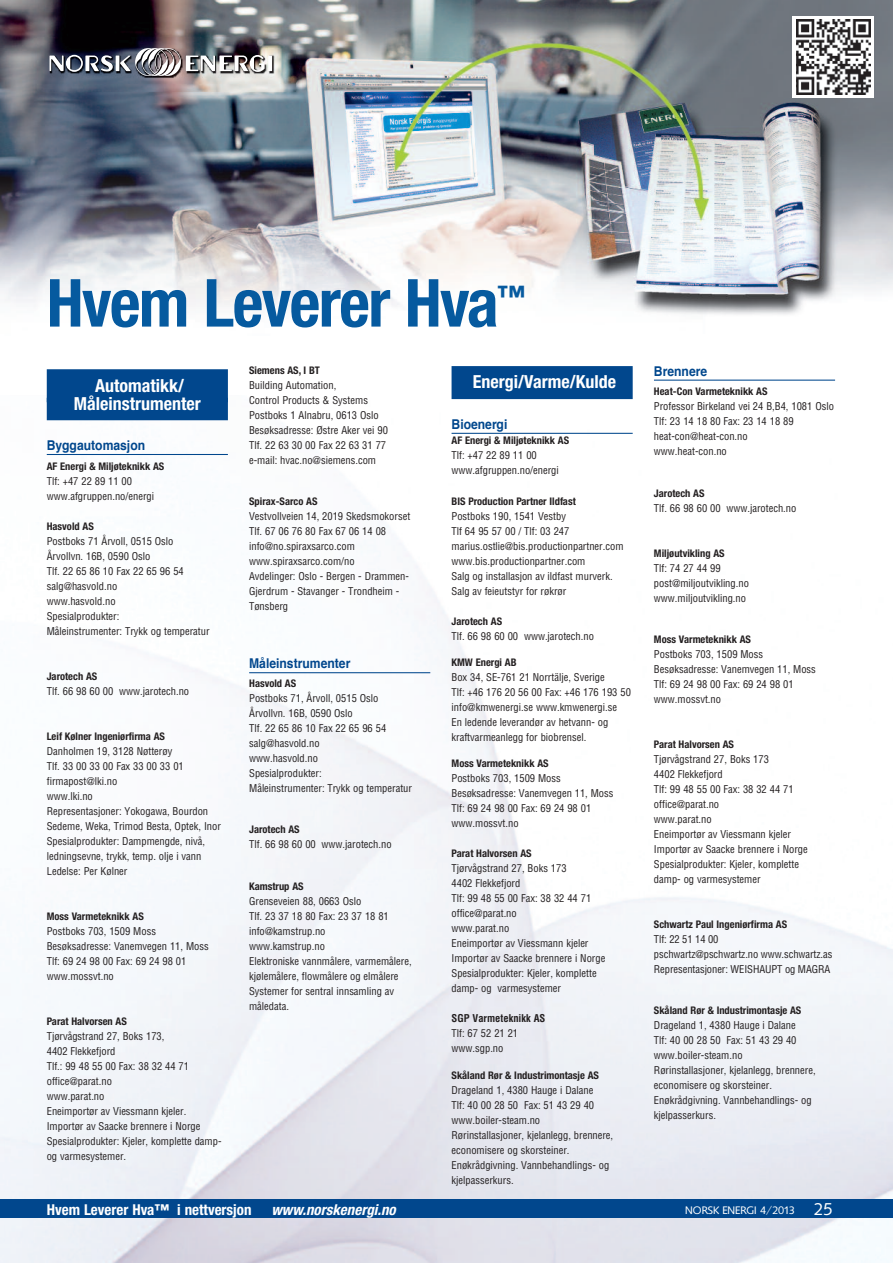
<style>
.page{position:relative;width:893px;height:1263px;background:#fff}
.page>*{position:absolute;margin:0;border:0;box-sizing:border-box;transform-origin:0 0}
.t1{font:700 condensed 66.3px "Helvetica Neue";letter-spacing:-.025em;color:#065a9f}
.t2{font:700 condensed 28.5px "Helvetica Neue";color:#065a9f}
.t3{font:700 condensed 18px/18px "Helvetica Neue";color:#fff;text-align:center}
.t4{font:16.5px "Saxony";color:#fff}
.t5{font:700 condensed 15px "Helvetica Neue";color:#fff}
.t6{font:italic 700 condensed 15px "Helvetica Neue";color:#fff}
.t7{font:700 13.5px "Helvetica";color:#01478d;scale:.9 1}
.t8{font:condensed 10.5px/15px "Helvetica LT Std";color:#231f20}
.t9{font:700 condensed 10.5px "Helvetica Neue";color:#231f20}
.t10{font:700 condensed 10.5px "Helvetica LT Std";color:#231f20}
.t11{font:10.5px "Saxony";color:#fff}
</style>
<div class="page">
<img style="left:0;top:0;width:893px;height:394px">
<div style="left:0;top:1199px;width:893px;height:19px;background:#01478d"></div>
<div style="left:47px;top:369px;width:181px;height:33px;background:#01478d"></div>
<div style="left:47px;top:398px;width:181px;height:22px;background:#01478d"></div>
<hr style="left:47px;top:454px;width:181px;height:1px;background:#01478d">
<hr style="left:249px;top:672px;width:181px;height:1px;background:#01478d">
<div style="left:452px;top:366px;width:181px;height:33px;background:#01478d"></div>
<hr style="left:452px;top:433px;width:181px;height:1px;background:#01478d">
<hr style="left:654px;top:380px;width:181px;height:1px;background:#01478d">
<img style="left:38px;top:37px;width:258px;height:54px">
<img style="left:49px;top:48px;width:223px;height:28px">
<svg style="left:793px;top:16px;width:81px;height:82px"></svg>
<img style="left:796px;top:20px;width:75px;height:74px">
<h1 class="t1" style="left:47px;top:279px;width:454px">Hvem Leverer Hva</h1>
<h2 class="t2" style="left:497px;top:286px;width:30px">™</h2>
<h3 class="t3" style="left:74px;top:378px;width:128px">Automatikk/<br>Måleinstrumenter</h3>
<p class="t7" style="left:47px;top:440px;width:111px">Byggautomasjon</p>
<p class="t9" style="left:47px;top:462px;width:119px">AF Energi &amp; Miljøteknikk AS</p>
<p class="t8" style="left:47px;top:474px;width:109px">Tlf: +47 22 89 11 00 www.afgruppen.no/energi</p>
<p class="t9" style="left:47px;top:522px;width:49px">Hasvold AS</p>
<p class="t8" style="left:47px;top:534px;width:164px">Postboks 71 Årvoll, 0515 Oslo<br>Årvollvn. 16B, 0590 Oslo<br>Tlf. 22 65 86 10 Fax 22 65 96 54 salg@hasvold.no<br>www.hasvold.no<br>Spesialprodukter:<br>Måleinstrumenter: Trykk og temperatur</p>
<p class="t9" style="left:47px;top:672px;width:52px">Jarotech AS</p>
<p class="t8" style="left:47px;top:684px;width:144px">Tlf. 66 98 60 00 www.jarotech.no</p>
<p class="t9" style="left:47px;top:732px;width:120px">Leif Kølner Ingeniørfirma AS</p>
<p class="t8" style="left:47px;top:744px;width:176px">Danholmen 19, 3128 Nøtterøy<br>Tlf. 33 00 33 00 Fax 33 00 33 01 firmapost@lki.no<br>www.lki.no<br>Representasjoner: Yokogawa, Bourdon<br>Sedeme, Weka, Trimod Besta, Optek, Inor<br>Spesialprodukter: Dampmengde, nivå, ledningsevne, trykk, temp. olje i vann<br>Ledelse: Per Kølner</p>
<p class="t9" style="left:47px;top:912px;width:99px">Moss Varmeteknikk AS</p>
<p class="t8" style="left:47px;top:924px;width:163px">Postboks 703, 1509 Moss<br>Besøksadresse: Vanemvegen 11, Moss<br>Tlf: 69 24 98 00 Fax: 69 24 98 01 www.mossvt.no</p>
<p class="t9" style="left:47px;top:1017px;width:82px">Parat Halvorsen AS</p>
<p class="t8" style="left:47px;top:1029px;width:176px">Tjørvågstrand 27, Boks 173,<br>4402 Flekkefjord<br>Tlf.: 99 48 55 00 Fax: 38 32 44 71 office@parat.no<br>www.parat.no<br>Eneimportør av Viessmann kjeler.<br>Importør av Saacke brennere i Norge<br>Spesialprodukter: Kjeler, komplette damp&shy;og varmesystemer.</p>
<p class="t9" style="left:249px;top:366px;width:72px">Siemens AS, I BT</p>
<p class="t8" style="left:249px;top:378px;width:140px">Building Automation,<br>Control Products &amp; Systems<br>Postboks 1 Alnabru, 0613 Oslo<br>Besøksadresse: Østre Aker vei 90<br>Tlf. 22 63 30 00 Fax 22 63 31 77 e-mail: hvac.no@siemens.com</p>
<p class="t9" style="left:249px;top:497px;width:70px">Spirax-Sarco AS</p>
<p class="t8" style="left:249px;top:509px;width:163px">Vestvollveien 14, 2019 Skedsmokorset<br>Tlf. 67 06 76 80 Fax 67 06 14 08 info@no.spiraxsarco.com www.spiraxsarco.com/no<br>Avdelinger: Oslo - Bergen - Drammen-<br>Gjerdrum - Stavanger - Trondheim -<br>Tønsberg</p>
<p class="t7" style="left:249px;top:658px;width:114px">Måleinstrumenter</p>
<p class="t9" style="left:249px;top:680px;width:49px">Hasvold AS</p>
<p class="t8" style="left:249px;top:692px;width:164px">Postboks 71, Årvoll, 0515 Oslo<br>Årvollvn. 16B, 0590 Oslo<br>Tlf. 22 65 86 10 Fax 22 65 96 54 salg@hasvold.no<br>www.hasvold.no<br>Spesialprodukter:<br>Måleinstrumenter: Trykk og temperatur</p>
<p class="t9" style="left:249px;top:826px;width:52px">Jarotech AS</p>
<p class="t8" style="left:249px;top:838px;width:144px">Tlf. 66 98 60 00 www.jarotech.no</p>
<p class="t9" style="left:249px;top:882px;width:56px">Kamstrup AS</p>
<p class="t8" style="left:249px;top:894px;width:164px">Grenseveien 88, 0663 Oslo<br>Tlf. 23 37 18 80 Fax: 23 37 18 81 info@kamstrup.no<br>www.kamstrup.no<br>Elektroniske vannmålere, varmemålere, kjølemålere, flowmålere og elmålere<br>Systemer for sentral innsamling av måledata.</p>
<h3 class="t3" style="left:473px;top:375px;width:145px">Energi/Varme/Kulde</h3>
<p class="t7" style="left:452px;top:419px;width:64px">Bioenergi</p>
<p class="t9" style="left:452px;top:436px;width:119px">AF Energi &amp; Miljøteknikk AS</p>
<p class="t8" style="left:452px;top:448px;width:109px">Tlf: +47 22 89 11 00 www.afgruppen.no/energi</p>
<p class="t9" style="left:452px;top:497px;width:126px">BIS Production Partner Ildfast</p>
<p class="t8" style="left:452px;top:509px;width:173px">Postboks 190, 1541 Vestby<br>Tlf 64 95 57 00 / Tlf: 03 247 marius.ostlie@bis.productionpartner.com www.bis.productionpartner.com<br>Salg og installasjon av ildfast murverk.<br>Salg av feieutstyr for røkrør</p>
<p class="t9" style="left:452px;top:617px;width:52px">Jarotech AS</p>
<p class="t8" style="left:452px;top:629px;width:144px">Tlf. 66 98 60 00 www.jarotech.no</p>
<p class="t9" style="left:452px;top:658px;width:67px">KMW Energi AB</p>
<p class="t8" style="left:452px;top:670px;width:181px">Box 34, SE-761 21 Norrtälje, Sverige<br>Tlf: +46 176 20 56 00 Fax: +46 176 193 50 info@kmwenergi.se www.kmwenergi.se<br>En ledende leverandør av hetvann- og kraftvarmeanlegg for biobrensel.</p>
<p class="t9" style="left:452px;top:760px;width:99px">Moss Varmeteknikk AS</p>
<p class="t8" style="left:452px;top:772px;width:163px">Postboks 703, 1509 Moss<br>Besøksadresse: Vanemvegen 11, Moss<br>Tlf: 69 24 98 00 Fax: 69 24 98 01 www.mossvt.no</p>
<p class="t9" style="left:452px;top:850px;width:82px">Parat Halvorsen AS</p>
<p class="t8" style="left:452px;top:862px;width:155px">Tjørvågstrand 27, Boks 173<br>4402 Flekkefjord<br>Tlf: 99 48 55 00 Fax: 38 32 44 71 office@parat.no<br>www.parat.no<br>Eneimportør av Viessmann kjeler<br>Importør av Saacke brennere i Norge<br>Spesialprodukter: Kjeler, komplette damp- og varmesystemer</p>
<p class="t10" style="left:452px;top:1014px;width:95px">SGP Varmeteknikk AS</p>
<p class="t8" style="left:452px;top:1027px;width:68px">Tlf: 67 52 21 21 www.sgp.no</p>
<p class="t9" style="left:452px;top:1071px;width:149px">Skåland Rør &amp; Industrimontasje AS</p>
<p class="t8" style="left:452px;top:1083px;width:163px">Drageland 1, 4380 Hauge i Dalane<br>Tlf: 40 00 28 50 Fax: 51 43 29 40 www.boiler-steam.no<br>Rørinstallasjoner, kjelanlegg, brennere, economisere og skorsteiner.<br>Enøkrådgivning. Vannbehandlings- og kjelpasserkurs.</p>
<p class="t7" style="left:654px;top:365px;width:61px">Brennere</p>
<p class="t9" style="left:654px;top:388px;width:115px">Heat-Con Varmeteknikk AS</p>
<p class="t8" style="left:654px;top:400px;width:182px">Professor Birkeland vei 24 B,B4, 1081 Oslo<br>Tlf: 23 14 18 80 Fax: 23 14 18 89 heat-con@heat-con.no<br>www.heat-con.no</p>
<p class="t9" style="left:654px;top:489px;width:52px">Jarotech AS</p>
<p class="t8" style="left:654px;top:501px;width:144px">Tlf. 66 98 60 00 www.jarotech.no</p>
<p class="t9" style="left:654px;top:549px;width:72px">Miljøutvikling AS</p>
<p class="t8" style="left:654px;top:561px;width:96px">Tlf: 74 27 44 99 post@miljoutvikling.no www.miljoutvikling.no</p>
<p class="t9" style="left:654px;top:635px;width:99px">Moss Varmeteknikk AS</p>
<p class="t8" style="left:654px;top:647px;width:163px">Postboks 703, 1509 Moss<br>Besøksadresse: Vanemvegen 11, Moss<br>Tlf: 69 24 98 00 Fax: 69 24 98 01 www.mossvt.no</p>
<p class="t9" style="left:654px;top:740px;width:82px">Parat Halvorsen AS</p>
<p class="t8" style="left:654px;top:752px;width:155px">Tjørvågstrand 27, Boks 173<br>4402 Flekkefjord<br>Tlf: 99 48 55 00 Fax: 38 32 44 71 office@parat.no<br>www.parat.no<br>Eneimportør av Viessmann kjeler<br>Importør av Saacke brennere i Norge<br>Spesialprodukter: Kjeler, komplette damp- og varmesystemer</p>
<p class="t9" style="left:654px;top:920px;width:135px">Schwartz Paul Ingeniørfirma AS</p>
<p class="t8" style="left:654px;top:932px;width:180px">Tlf: 22 51 14 00<br>pschwartz@pschwartz.no www.schwartz.as<br>Representasjoner: WEISHAUPT og MAGRA</p>
<p class="t9" style="left:654px;top:1006px;width:149px">Skåland Rør &amp; Industrimontasje AS</p>
<p class="t8" style="left:654px;top:1019px;width:163px">Drageland 1, 4380 Hauge i Dalane<br>Tlf: 40 00 28 50 Fax: 51 43 29 40 www.boiler-steam.no<br>Rørinstallasjoner, kjelanlegg, brennere, economisere og skorsteiner.<br>Enøkrådgivning. Vannbehandlings- og kjelpasserkurs.</p>
<h3 class="t5" style="left:47px;top:1204px;width:206px">Hvem Leverer Hva™ i nettversjon</h3>
<h3 class="t6" style="left:271px;top:1204px;width:126px">www.norskenergi.no</h3>
<h3 class="t4" style="left:813px;top:1199px;width:21px">25</h3>
<p class="t11" style="left:685px;top:1204px;width:111px">NORSK ENERGI 4/2013</p>
</div>
